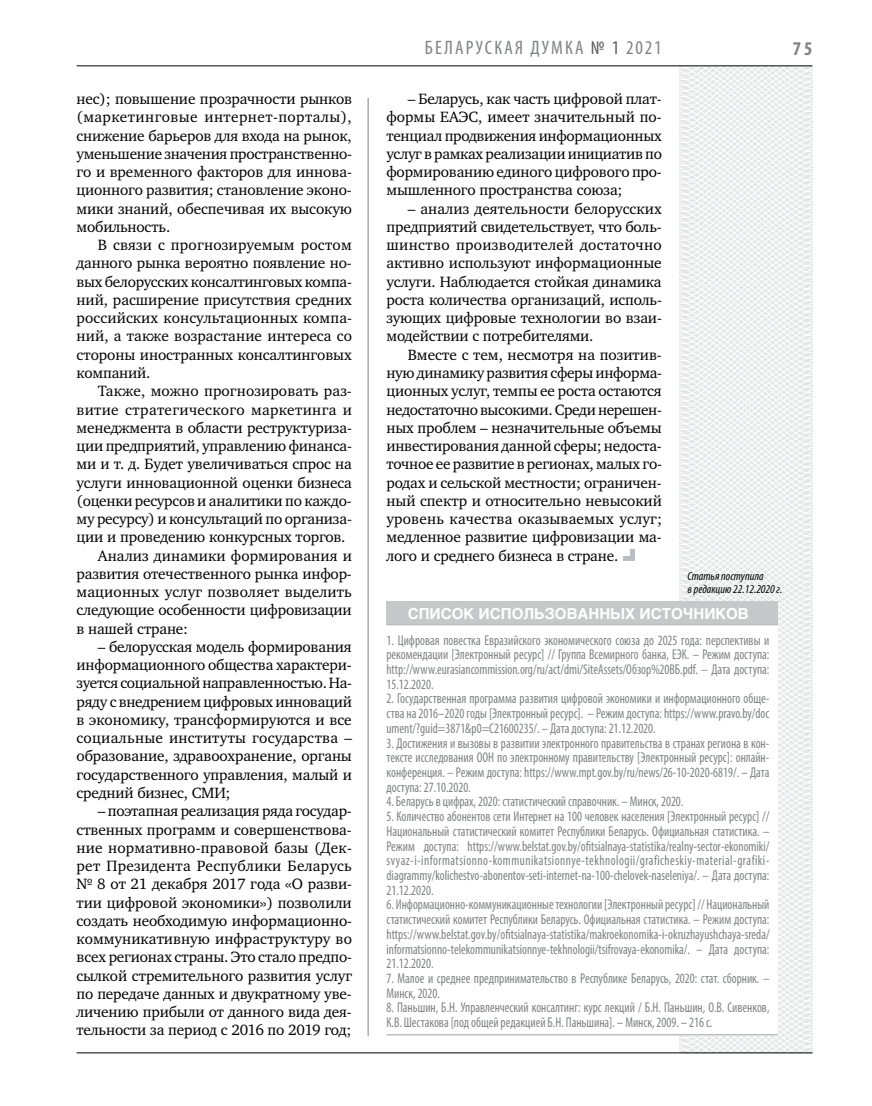
<style>
.page{position:relative;width:872px;height:1106px;background:#fff}
.page>*{position:absolute;margin:0;border:0;box-sizing:border-box;transform-origin:0 0}
.t1{font:condensed 19.5px "Myriad Pro";letter-spacing:.11em;color:#808285}
.t2{font:700 condensed 19.5px "Myriad Pro";color:#808285}
.t3{font:15.3px/18.3px "Charter C";letter-spacing:-.01em;color:#000;text-align:justify}
.t4{font:15.3px "Charter C";letter-spacing:.01em;color:#000}
.t5{font:15.3px "Charter C";letter-spacing:.02em;color:#000}
.t6{font:700 15px "Helios";color:#fff}
.t7{font:condensed 14.25px/14.7px "Myriad Pro";color:#808285;text-align:justify;scale:.9 1}
.t8{font:italic condensed 12px/13.5px "Myriad Pro";color:#000}
.s1{color:#58595b}
</style>
<div class="page">
<hr style="left:368px;top:98px;width:1px;height:938px;background:#808285">
<svg style="left:621px;top:65px;width:192px;height:989px"></svg>
<hr style="left:77px;top:65px;width:735px;height:1px;background:#000">
<hr style="left:77px;top:1052px;width:735px;height:1px;background:#000">
<div style="left:386px;top:601px;width:392px;height:23px;background:#c6c8ca"></div>
<div style="left:386px;top:625px;width:392px;height:410px;background:#fff"></div>
<hr style="left:386px;top:624px;width:392px;height:1px;background:#bcbdc0">
<hr style="left:386px;top:1034px;width:392px;height:1px;background:#bcbdc0">
<hr style="left:631px;top:549px;width:4px;height:11px;background:#bcbdc0">
<hr style="left:623px;top:556px;width:12px;height:4px;background:#bcbdc0">
<p class="t3" style="left:77px;top:90px;width:277px">нес); повышение прозрачности рынков (маркетинговые интернет-порталы), снижение барьеров для входа на рынок, уменьшение значения пространственно&shy;го и временного факторов для иннова&shy;ционного развития; становление эконо&shy;мики знаний, обеспечивая их высокую мобильность.</p>
<p class="t3" style="left:77px;top:236px;width:277px;text-indent:21px">В связи с прогнозируемым ростом данного рынка вероятно появление но&shy;вых белорусских консалтинговых компа&shy;ний, расширение присутствия средних российских консультационных компа&shy;ний, а также возрастание интереса со стороны иностранных консалтинговых компаний.</p>
<p class="t4" style="left:98px;top:382px;width:255px">Также, можно прогнозировать раз-</p>
<p class="t5" style="left:77px;top:401px;width:277px">витие стратегического маркетинга и</p>
<p class="t3" style="left:77px;top:418px;width:277px">менеджмента в области реструктуриза-</p>
<p class="t3" style="left:77px;top:437px;width:277px">ции предприятий, управлению финанса-</p>
<p class="t3" style="left:77px;top:455px;width:277px">ми и т. д. Будет увеличиваться спрос на</p>
<p class="t3" style="left:77px;top:473px;width:277px">услуги инновационной оценки бизнеса</p>
<p class="t3" style="left:77px;top:491px;width:277px">(оценки ресурсов и аналитики по каждо-</p>
<p class="t3" style="left:77px;top:510px;width:277px">му ресурсу) и консультаций по организа-</p>
<p class="t3" style="left:77px;top:528px;width:270px">ции и проведению конкурсных торгов.</p>
<p class="t3" style="left:98px;top:546px;width:255px">Анализ динамики формирования и</p>
<p class="t3" style="left:77px;top:564px;width:277px">развития отечественного рынка инфор-</p>
<p class="t4" style="left:77px;top:583px;width:277px">мационных услуг позволяет выделить</p>
<p class="t3" style="left:77px;top:601px;width:277px">следующие особенности цифровизации</p>
<p class="t3" style="left:77px;top:619px;width:113px">в нашей стране:</p>
<p class="t3" style="left:77px;top:637px;width:277px;text-indent:21px">– белорусская модель формирования информационного общества характери&shy;зуется социальной направленностью. На&shy;ряду с внедрением цифровых инноваций в экономику, трансформируются и все социальные институты государства – образование, здравоохранение, органы государственного управления, малый и средний бизнес, СМИ;</p>
<p class="t3" style="left:77px;top:802px;width:277px;text-indent:21px">– поэтапная реализация ряда государ&shy;ственных программ и совершенствова&shy;ние нормативно-правовой базы (Дек&shy;рет Президента Республики Беларусь № 8 от 21 декабря 2017 года «О разви&shy;тии цифровой экономики») позволили создать необходимую информационно&shy;коммуникативную инфраструктуру во всех регионах страны. Это стало предпо&shy;сылкой стремительного развития услуг по передаче данных и двукратному уве&shy;личению прибыли от данного вида дея&shy;тельности за период с 2016 по 2019 год;</p>
<p class="t1" style="left:425px;top:36px;width:238px">БЕЛАРУСКА Я ДУМКА <span class="s1">№ 1</span> 2021</p>
<p class="t2" style="left:793px;top:37px;width:21px">75</p>
<p class="t3" style="left:386px;top:90px;width:277px;text-indent:21px">– Беларусь, как часть цифровой плат&shy;формы ЕАЭС, имеет значительный по&shy;тенциал продвижения информационных услуг в рамках реализации инициатив по формированию единого цифрового про&shy;мышленного пространства союза;</p>
<p class="t3" style="left:386px;top:199px;width:277px;text-indent:21px">– анализ деятельности белорусских предприятий свидетельствует, что боль&shy;шинство производителей достаточно активно используют информационные услуги. Наблюдается стойкая динамика роста количества организаций, исполь&shy;зующих цифровые технологии во взаи&shy;модействии с потребителями.</p>
<p class="t3" style="left:386px;top:345px;width:277px;text-indent:21px">Вместе с тем, несмотря на позитив&shy;ную динамику развития сферы информа&shy;ционных услуг, темпы ее роста остаются недостаточно высокими. Среди нерешен&shy;ных проблем – незначительные объемы инвестирования данной сферы; недоста&shy;точное ее развитие в регионах, малых го&shy;родах и сельской местности; ограничен&shy;ный спектр и относительно невысокий уровень качества оказываемых услуг; медленное развитие цифровизации ма&shy;лого и среднего бизнеса в стране.</p>
<p class="t8" style="left:687px;top:569px;width:96px">Статья поступила<br>в редакцию 22.12.2020 г.</p>
<p class="t6" style="left:408px;top:604px;width:341px">СПИСОК ИСПОЛЬЗОВАННЫХ ИСТОЧНИКОВ</p>
<p class="t7" style="left:386px;top:632px;width:427px">1. Цифровая повестка Евразийского экономического союза до 2025 года: перспективы и рекомендации [Электронный ресурс] // Группа Всемирного банка, ЕЭК. – Режим доступа: http://www.eurasiancommission.org/ru/act/dmi/SiteAssets/Обзор%20ВБ.pdf. – Дата доступа:<br>15.12.2020.</p>
<p class="t7" style="left:386px;top:691px;width:427px">2. Государственная программа развития цифровой экономики и информационного обще&shy;ства на 2016–2020 годы [Электронный ресурс]. – Режим доступа: https://www.pravo.by/doc ument/?guid=3871&amp;p0=C21600235/. – Дата доступа: 21.12.2020.</p>
<p class="t7" style="left:386px;top:735px;width:427px">3. Достижения и вызовы в развитии электронного правительства в странах региона в кон&shy;тексте исследования ООН по электронному правительству [Электронный ресурс]: онлайн&shy;конференция. – Режим доступа: https://www.mpt.gov.by/ru/news/26-10-2020-6819/. – Дата доступа: 27.10.2020.</p>
<p class="t7" style="left:386px;top:794px;width:331px">4. Беларусь в цифрах, 2020: статистический справочник. – Минск, 2020.</p>
<p class="t7" style="left:386px;top:809px;width:427px">5. Количество абонентов сети Интернет на 100 человек населения [Электронный ресурс] // Национальный статистический комитет Республики Беларусь. Официальная статистика. – Режим доступа: https://www.belstat.gov.by/ofitsialnaya-statistika/realny-sector-ekonomiki/ svyaz-i-informatsionno-kommunikatsionnye-tekhnologii/graficheskiy-material-grafiki&shy;diagrammy/kolichestvo-abonentov-seti-internet-na-100-chelovek-naseleniya/. – Дата доступа:<br>21.12.2020.</p>
<p class="t7" style="left:386px;top:897px;width:427px">6. Информационно-коммуникационные технологии [Электронный ресурс] // Национальный статистический комитет Республики Беларусь. Официальная статистика. – Режим доступа: https://www.belstat.gov.by/ofitsialnaya-statistika/makroekonomika-i-okruzhayushchaya-sreda/ informatsionno-telekommunikatsionnye-tekhnologii/tsifrovaya-ekonomika/. – Дата доступа:<br>21.12.2020.</p>
<p class="t7" style="left:386px;top:970px;width:427px">7. Малое и среднее предпринимательство в Республике Беларусь, 2020: стат. сборник. –<br>Минск, 2020.</p>
<p class="t7" style="left:386px;top:1000px;width:427px">8. Паньшин, Б.Н. Управленческий консалтинг: курс лекций / Б.Н. Паньшин, О.В. Сивенков,<br>К.В. Шестакова [под общей редакцией Б.Н. Паньшина]. – Минск, 2009. – 216 с.</p>
</div>
